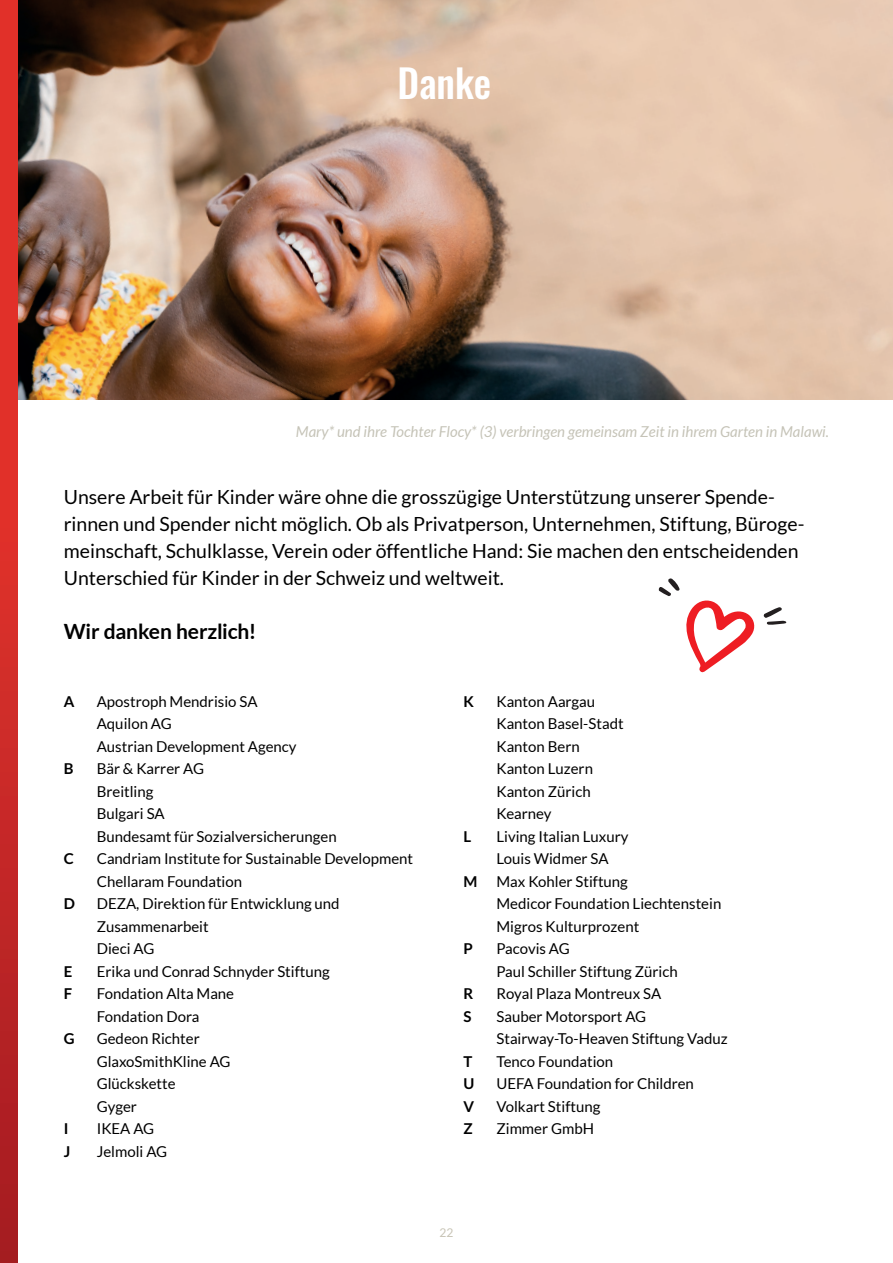
<style>
.page{position:relative;width:893px;height:1263px;background:#fff}
.page>*{position:absolute;margin:0;border:0;box-sizing:border-box;transform-origin:0 0}
.t1{font:39px "Oswald";color:#fff}
.t2{font:700 21px "Lato";letter-spacing:-.01em;color:#000001}
.t3{font:19.5px/27px "Lato";color:#000001}
.t4{font:15px/22.5px "Lato";color:#000001}
.t5{font:italic 15px "Lato";color:#c5c3b7}
.t6{font:700 15px/22.5px "Lato";color:#000001}
.t7{font:12px "Lato";color:#c7c3b5}
</style>
<div class="page">
<svg style="left:659px;top:578px;width:96px;height:95px"></svg>
<svg style="left:764px;top:607px;width:22px;height:18px"></svg>
<img style="left:17px;top:0;width:876px;height:400px">
<div style="left:0;top:0;width:17px;height:1263px;background:linear-gradient(to bottom,#f0352b,#ad2024)"></div>
<h1 class="t1" style="left:397px;top:48px;width:95px">Danke</h1>
<p class="t5" style="left:296px;top:423px;width:535px">Mary* und ihre Tochter Flocy* (3) verbringen gemeinsam Zeit in ihrem Garten in Malawi.</p>
<p class="t3" style="left:64px;top:483px;width:742px">Unsere Arbeit für Kinder wäre ohne die grosszügige Unterstützung unserer Spende&shy;rinnen und Spender nicht möglich. Ob als Privatperson, Unternehmen, Stiftung, Büroge&shy;meinschaft, Schulklasse, Verein oder öffentliche Hand: Sie machen den entscheidenden Unterschied für Kinder in der Schweiz und weltweit.</p>
<h2 class="t2" style="left:64px;top:619px;width:194px">Wir danken herzlich!</h2>
<p class="t6" style="left:64px;top:690px;width:12px">A</p>
<p class="t6" style="left:64px;top:757px;width:11px">B</p>
<p class="t6" style="left:64px;top:847px;width:12px">C</p>
<p class="t6" style="left:64px;top:892px;width:13px">D</p>
<p class="t6" style="left:64px;top:960px;width:10px">E<br>F</p>
<p class="t6" style="left:64px;top:1027px;width:12px">G</p>
<p class="t6" style="left:64px;top:1117px;width:8px">I<br>J</p>
<p class="t4" style="left:97px;top:690px;width:318px">Apostroph Mendrisio SA<br>Aquilon AG<br>Austrian Development Agency<br>Bär &amp; Karrer AG<br>Breitling<br>Bulgari SA<br>Bundesamt für Sozialversicherungen<br>Candriam Institute for Sustainable Development<br>Chellaram Foundation<br>DEZA, Direktion für Entwicklung und<br>Zusammenarbeit<br>Dieci AG<br>Erika und Conrad Schnyder Stiftung<br>Fondation Alta Mane<br>Fondation Dora<br>Gedeon Richter<br>GlaxoSmithKline AG<br>Glückskette<br>Gyger<br>IKEA AG<br>Jelmoli AG</p>
<p class="t4" style="left:496px;top:690px;width:233px">Kanton Aargau<br>Kanton Basel-Stadt<br>Kanton Bern<br>Kanton Luzern<br>Kanton Zürich<br>Kearney<br>Living Italian Luxury<br>Louis Widmer SA<br>Max Kohler Stiftung<br>Medicor Foundation Liechtenstein<br>Migros Kulturprozent<br>Pacovis AG<br>Paul Schiller Stiftung Zürich<br>Royal Plaza Montreux SA<br>Sauber Motorsport AG<br>Stairway-To-Heaven Stiftung Vaduz<br>Tenco Foundation<br>UEFA Foundation for Children<br>Volkart Stiftung<br>Zimmer GmbH</p>
<p class="t6" style="left:463px;top:690px;width:12px">K</p>
<p class="t6" style="left:463px;top:825px;width:9px">L</p>
<p class="t6" style="left:463px;top:870px;width:15px">M</p>
<p class="t6" style="left:463px;top:937px;width:11px">P</p>
<p class="t6" style="left:463px;top:982px;width:11px">R<br>S</p>
<p class="t6" style="left:463px;top:1050px;width:12px">T<br>U<br>V<br>Z</p>
<p class="t7" style="left:439px;top:1226px;width:15px">22</p>
</div>
